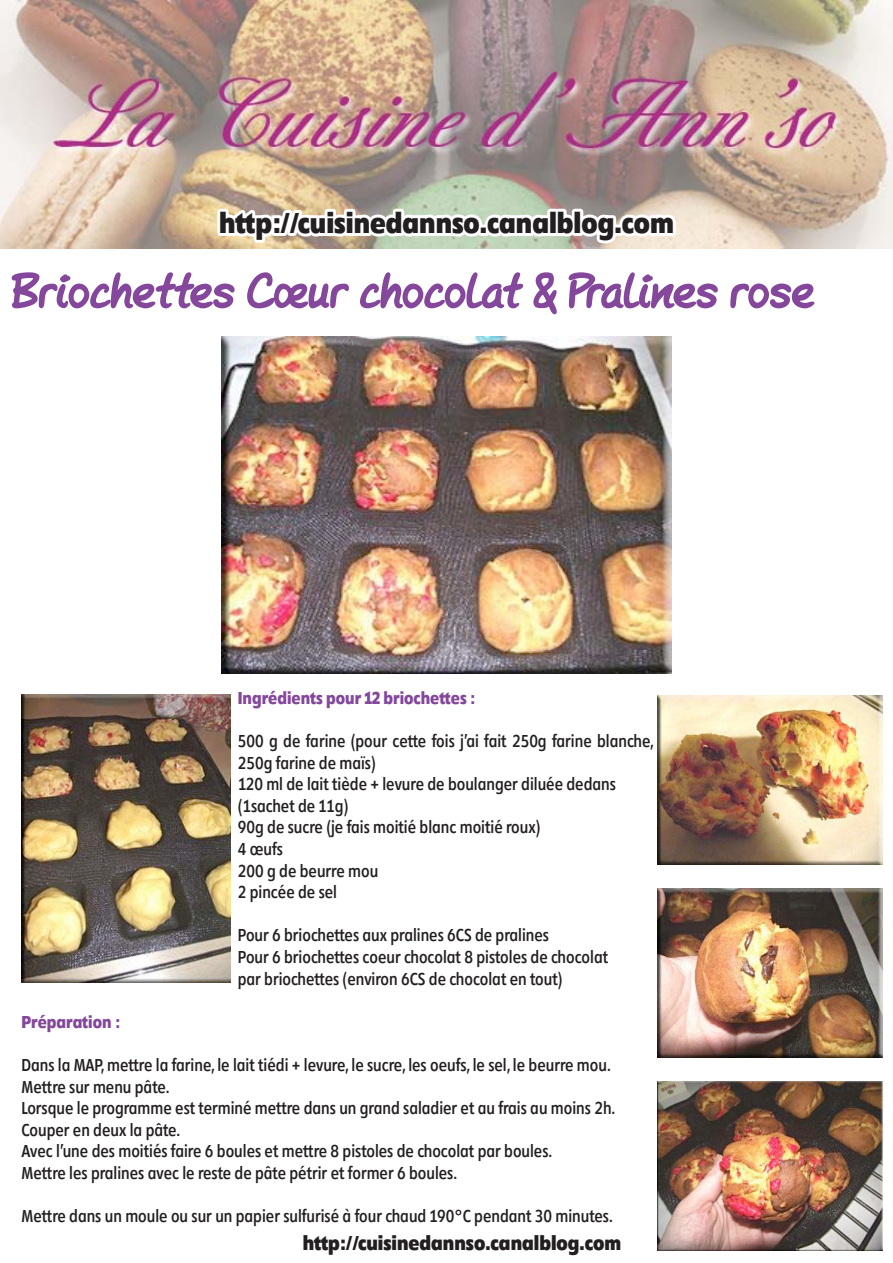
<style>
.page{position:relative;width:893px;height:1263px;background:#fff}
.page>*{position:absolute;margin:0;border:0;box-sizing:border-box;transform-origin:0 0}
.t1{font:45px "Mcgannahan";color:#84479b}
.t2{font:800 30px "Diamanti Condensed EF";color:#231f20}
.t3{font:800 21px "Diamanti Condensed EF";color:#231f20}
.t4{font:18px/21.6px "Diamanti Condensed EF";color:#231f20}
.t5{font:700 18px "Diamanti Condensed EF";color:#84479b}
</style>
<div class="page">
<img style="left:0;top:0;width:893px;height:248px">
<svg style="left:11px;top:272px;width:224px;height:37px"></svg>
<svg style="left:247px;top:272px;width:102px;height:37px"></svg>
<svg style="left:360px;top:272px;width:164px;height:37px"></svg>
<svg style="left:533px;top:272px;width:24px;height:43px"></svg>
<svg style="left:568px;top:272px;width:150px;height:37px"></svg>
<svg style="left:730px;top:283px;width:85px;height:26px"></svg>
<svg style="left:214px;top:201px;width:465px;height:45px"></svg>
<img style="left:221px;top:336px;width:450px;height:338px">
<img style="left:21px;top:695px;width:210px;height:288px">
<img style="left:657px;top:1081px;width:225px;height:169px">
<img style="left:657px;top:888px;width:225px;height:169px">
<img style="left:657px;top:696px;width:225px;height:169px">
<p class="t2" style="left:219px;top:205px;width:456px">http://cuisinedannso.canalblog.com</p>
<p class="t1" style="left:13px;top:262px;width:805px">Briochettes Cœur chocolat &amp; Pralines rose</p>
<p class="t5" style="left:238px;top:687px;width:239px">Ingrédients pour 12 briochettes :</p>
<p class="t4" style="left:238px;top:730px;width:418px">500 g de farine (pour cette fois j’ai fait 250g farine blanche,<br>250g farine de maïs)</p>
<p class="t4" style="left:238px;top:774px;width:380px">120 ml de lait tiède + levure de boulanger diluée dedans</p>
<p class="t4" style="left:238px;top:795px;width:112px">(1sachet de 11g)</p>
<p class="t4" style="left:238px;top:817px;width:304px">90g de sucre (je fais moitié blanc moitié roux)</p>
<p class="t4" style="left:238px;top:838px;width:47px">4 œufs</p>
<p class="t4" style="left:238px;top:860px;width:142px">200 g de beurre mou</p>
<p class="t4" style="left:238px;top:882px;width:101px">2 pincée de sel</p>
<p class="t4" style="left:238px;top:925px;width:313px">Pour 6 briochettes aux pralines 6CS de pralines</p>
<p class="t4" style="left:238px;top:946px;width:372px">Pour 6 briochettes coeur chocolat 8 pistoles de chocolat</p>
<p class="t4" style="left:238px;top:968px;width:326px">par briochettes (environ 6CS de chocolat en tout)</p>
<p class="t5" style="left:21px;top:1011px;width:100px">Préparation :</p>
<p class="t4" style="left:21px;top:1054px;width:591px">Dans la MAP, mettre la farine, le lait tiédi + levure, le sucre, les oeufs, le sel, le beurre mou.</p>
<p class="t4" style="left:21px;top:1076px;width:150px">Mettre sur menu pâte.</p>
<p class="t4" style="left:21px;top:1098px;width:595px">Lorsque le programme est terminé mettre dans un grand saladier et au frais au moins 2h.</p>
<p class="t4" style="left:21px;top:1119px;width:160px">Couper en deux la pâte.</p>
<p class="t4" style="left:21px;top:1141px;width:532px">Avec l’une des moitiés faire 6 boules et mettre 8 pistoles de chocolat par boules.</p>
<p class="t4" style="left:21px;top:1162px;width:437px">Mettre les pralines avec le reste de pâte pétrir et former 6 boules.</p>
<p class="t4" style="left:21px;top:1206px;width:593px">Mettre dans un moule ou sur un papier sulfurisé à four chaud 190°C pendant 30 minutes.</p>
<p class="t3" style="left:303px;top:1231px;width:320px">http://cuisinedannso.canalblog.com</p>
</div>
